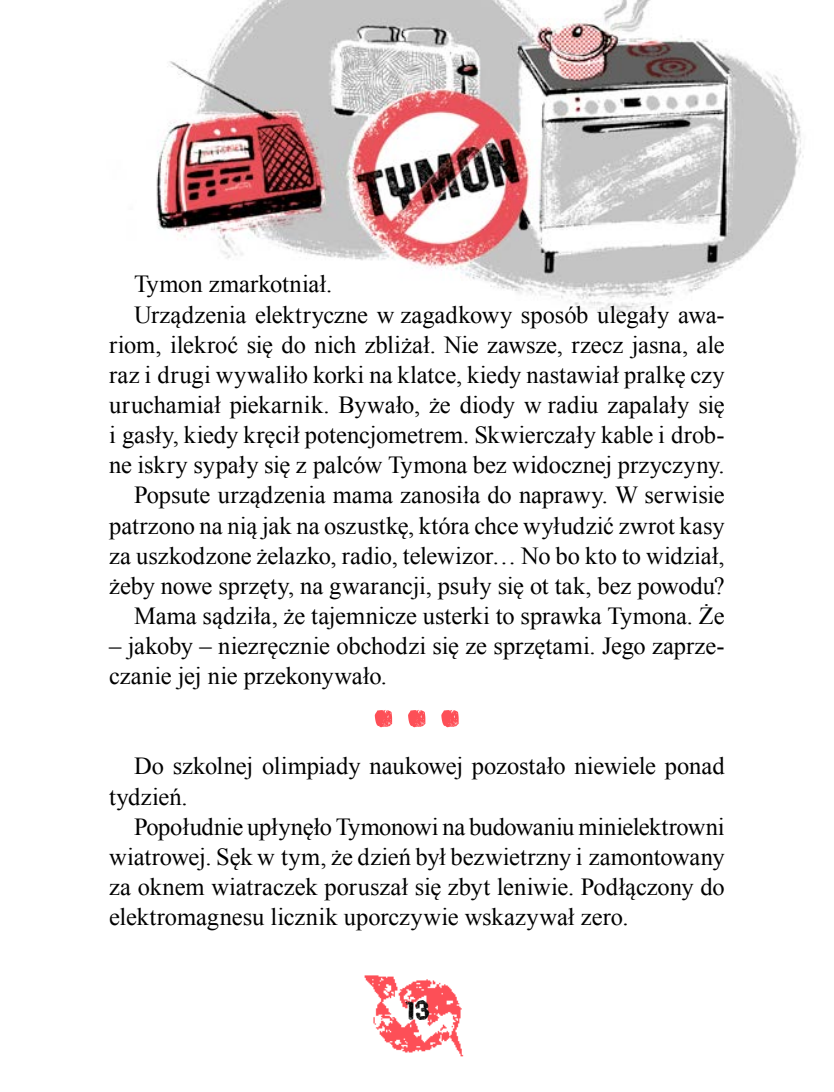
<style>
.page{position:relative;width:834px;height:1092px;background:#fff}
.page>*{position:absolute;margin:0;border:0;box-sizing:border-box;transform-origin:0 0}
.t1{font:66.5px "HVD Poster";color:#fd4f57}
.t2{font:28px "HVD Poster";color:#000}
.t3{font:24.5px/30.1px "Times New Roman";color:#000}
</style>
<div class="page">
<img style="left:364px;top:975px;width:100px;height:82px">
<img style="left:156px;top:0;width:648px;height:312px">
<p class="t3" style="left:134px;top:269px;width:200px">Tymon zmarkotniał.</p>
<p class="t3" style="left:134px;top:299px;width:592px">Urządzenia elektryczne w zagadkowy sposób ulegały awa-</p>
<p class="t3" style="left:109px;top:329px;width:617px">riom, ilekroć się do nich zbliżał. Nie zawsze, rzecz jasna, ale</p>
<p class="t3" style="left:109px;top:359px;width:617px">raz i drugi wywaliło korki na klatce, kiedy nastawiał pralkę czy</p>
<p class="t3" style="left:109px;top:389px;width:617px">uruchamiał piekarnik. Bywało, że diody w radiu zapalały się</p>
<p class="t3" style="left:109px;top:419px;width:617px">i gasły, kiedy kręcił potencjometrem. Skwierczały kable i drob-</p>
<p class="t3" style="left:109px;top:449px;width:617px">ne iskry sypały się z palców Tymona bez widocznej przyczyny.</p>
<p class="t3" style="left:134px;top:479px;width:592px">Popsute urządzenia mama zanosiła do naprawy. W serwisie</p>
<p class="t3" style="left:109px;top:510px;width:617px">patrzono na nią jak na oszustkę, która chce wyłudzić zwrot kasy</p>
<p class="t3" style="left:109px;top:540px;width:617px">za uszkodzone żelazko, radio, telewizor… No bo kto to widział,</p>
<p class="t3" style="left:109px;top:570px;width:617px">żeby nowe sprzęty, na gwarancji, psuły się ot tak, bez powodu?</p>
<p class="t3" style="left:134px;top:600px;width:592px">Mama sądziła, że tajemnicze usterki to sprawka Tymona. Że</p>
<p class="t3" style="left:109px;top:630px;width:617px">– jakoby – niezręcznie obchodzi się ze sprzętami. Jego zaprze&shy;czanie jej nie przekonywało.</p>
<h1 class="t1" style="left:367px;top:687px;width:101px">•••</h1>
<p class="t3" style="left:109px;top:750px;width:617px;text-indent:25px">Do szkolnej olimpiady naukowej pozostało niewiele ponad tydzień.</p>
<p class="t3" style="left:109px;top:810px;width:617px;text-align:justify;text-indent:25px">Popołudnie upłynęło Tymonowi na budowaniu minielektrowni wiatrowej. Sęk w tym, że dzień był bezwietrzny i zamontowany za oknem wiatraczek poruszał się zbyt leniwie. Podłączony do elektromagnesu licznik uporczywie wskazywał zero.</p>
<p class="t2" style="left:404px;top:997px;width:26px">13</p>
</div>
